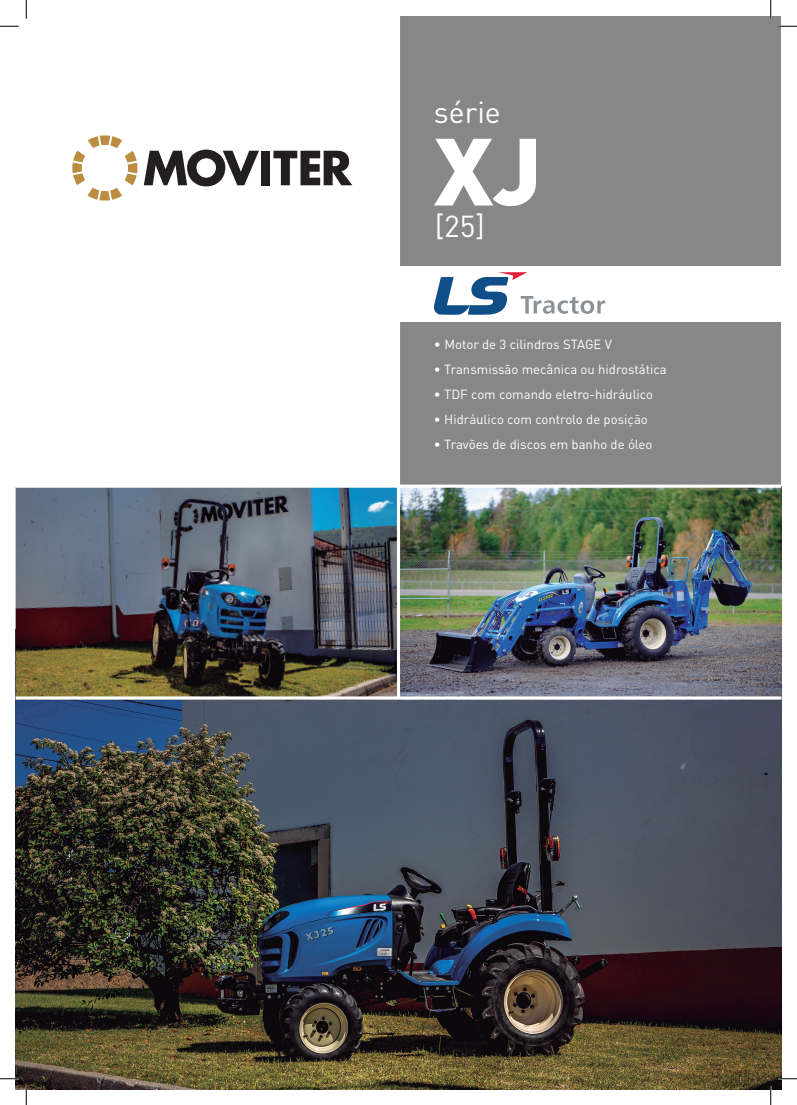
<style>
.page{position:relative;width:797px;height:1105px;background:#fff}
.page>*{position:absolute;margin:0;border:0;box-sizing:border-box;transform-origin:0 0}
.t1{font:93.75px "DIN Black Alternate";color:#fff}
.t2{font:30px "DIN";color:#fff}
.t3{font:13.12px "DIN";color:#fff}
.s1{font-weight:300}
</style>
<div class="page">
<img style="left:16px;top:699px;width:765px;height:390px">
<div style="left:398px;top:322px;width:383px;height:253px;background:#888787"></div>
<div style="left:398px;top:16px;width:383px;height:249px;background:#888787"></div>
<img style="left:16px;top:488px;width:765px;height:208px">
<svg style="left:72px;top:135px;width:66px;height:66px"></svg>
<svg style="left:144px;top:150px;width:115px;height:36px"></svg>
<div style="left:261px;top:151px;width:9px;height:34px;background:#231f20"></div>
<svg style="left:273px;top:151px;width:79px;height:34px"></svg>
<hr style="left:397px;top:16px;width:3px;height:682px;background:#fff">
<svg style="left:434px;top:272px;width:171px;height:43px"></svg>
<hr style="left:16px;top:485px;width:765px;height:3px;background:#fff">
<svg style="left:0;top:25px;width:19px;height:2px"></svg>
<svg style="left:778px;top:25px;width:19px;height:2px"></svg>
<svg style="left:0;top:1078px;width:19px;height:1px"></svg>
<svg style="left:778px;top:1078px;width:19px;height:1px"></svg>
<svg style="left:25px;top:0;width:2px;height:19px"></svg>
<svg style="left:25px;top:1086px;width:2px;height:19px"></svg>
<svg style="left:770px;top:0;width:1px;height:19px"></svg>
<svg style="left:770px;top:1086px;width:1px;height:19px"></svg>
<p class="t2" style="left:434px;top:93px;width:68px">série</p>
<p class="t1" style="left:434px;top:109px;width:109px">XJ</p>
<p class="t2" style="left:435px;top:207px;width:52px">[25]</p>
<p class="t3" style="left:434px;top:336px;width:179px"><span class="s1">•</span> Motor de 3 cilindros STAGE V</p>
<p class="t3" style="left:434px;top:361px;width:234px">• Transmissão mecânica ou hidrostática</p>
<p class="t3" style="left:434px;top:386px;width:221px">• TDF com comando eletro-hidráulico</p>
<p class="t3" style="left:434px;top:411px;width:215px">• Hidráulico com controlo de posição</p>
<p class="t3" style="left:434px;top:436px;width:220px">• Travões de discos em banho de óleo</p>
</div>
